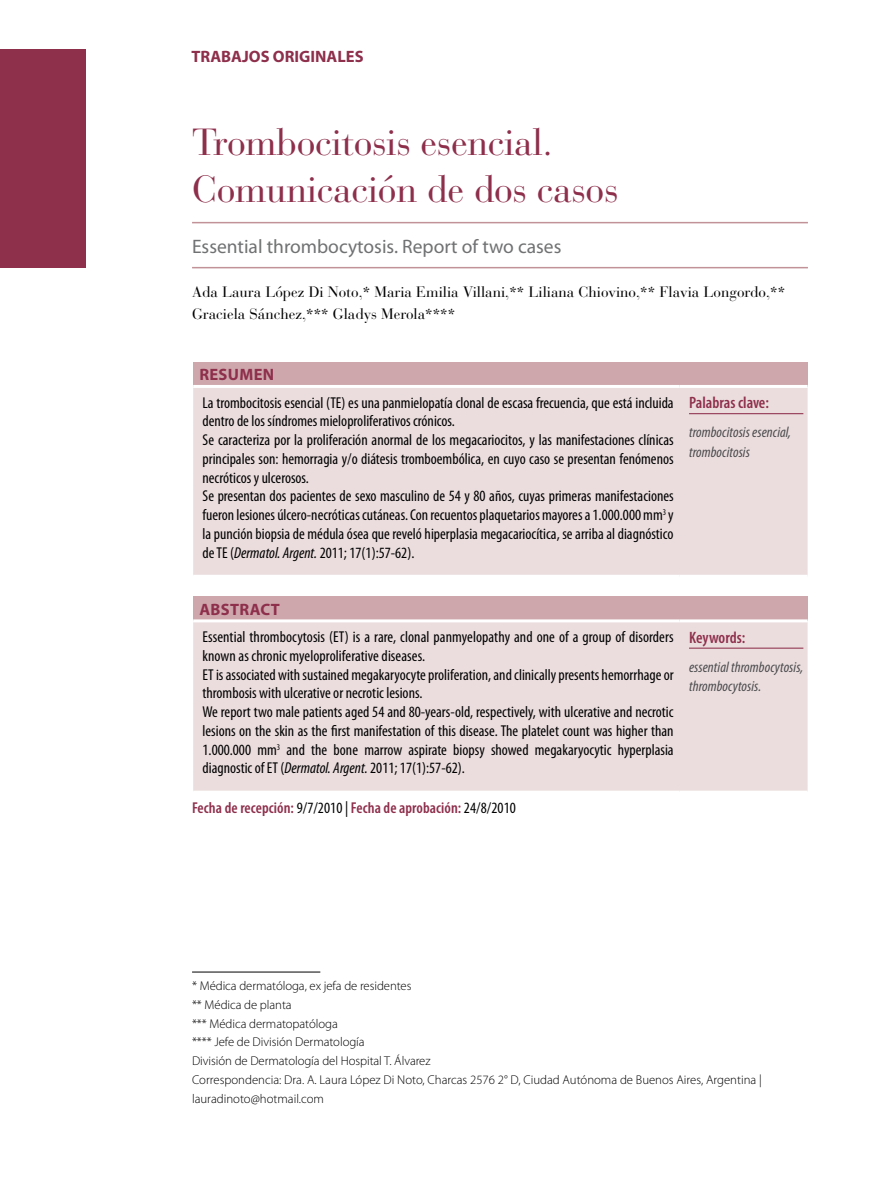
<style>
.page{position:relative;width:893px;height:1191px;background:#fff}
.page>*{position:absolute;margin:0;border:0;box-sizing:border-box;transform-origin:0 0}
.t1{font:37.5px/46.5px "Bauer Bodoni";letter-spacing:-.01em;color:#8e2f4c}
.t2{font:19.5px "Myriad Pro";color:#707172}
.t3{font:600 condensed 16.5px "Myriad Pro";color:#8e2f4c}
.t4{font:700 16.5px "Myriad Pro";color:#8e2f4c}
.t5{font:700 16.5px "Myriad Pro";letter-spacing:.02em;color:#8e2f4c}
.t6{font:condensed 15.75px/18.8px "Myriad Pro";color:#000}
.t7{font:600 condensed 15.75px "Myriad Pro";letter-spacing:.005em;color:#8e2f4c}
.t8{font:15px/22.5px "Bauer Bodoni";color:#000}
.t9{font:italic condensed 15px/19.5px "Myriad Pro";letter-spacing:.005em;color:#4b4b4d}
.t10{font:300 12.75px/18.8px "Myriad Pro";letter-spacing:-.005em;color:#000}
.s1{font-style:italic}
.s2{font-weight:400;color:#000}
</style>
<div class="page">
<div style="left:0;top:50px;width:85px;height:218px;background:#8e2f4c"></div>
<hr style="left:192px;top:267px;width:616px;height:1px;background:#c19298">
<hr style="left:192px;top:222px;width:616px;height:1px;background:#c19298">
<div style="left:193px;top:362px;width:615px;height:24px;background:#cda7ac"></div>
<div style="left:193px;top:388px;width:615px;height:187px;background:#ebddde"></div>
<hr style="left:193px;top:385px;width:487px;height:3px;background:#fff">
<hr style="left:680px;top:385px;width:128px;height:3px;background:#fff">
<hr style="left:689px;top:413px;width:114px;height:1px;background:#8e2f4c">
<div style="left:193px;top:596px;width:615px;height:25px;background:#cda7ac"></div>
<div style="left:193px;top:622px;width:615px;height:168px;background:#ebddde"></div>
<hr style="left:193px;top:619px;width:487px;height:3px;background:#fff">
<hr style="left:680px;top:619px;width:128px;height:3px;background:#fff">
<hr style="left:689px;top:647px;width:114px;height:1px;background:#8e2f4c">
<hr style="left:192px;top:971px;width:128px;height:1px;background:#000">
<p class="t4" style="left:191px;top:46px;width:174px">TRABAJOS ORIGINALES</p>
<h1 class="t1" style="left:192px;top:120px;width:428px">Trombocitosis esencial.<br>Comunicación de dos casos</h1>
<p class="t2" style="left:192px;top:234px;width:371px">Essential thrombocytosis. Report of two cases</p>
<p class="t8" style="left:192px;top:280px;width:595px">Ada Laura López Di Noto,* Maria Emilia Villani,** Liliana Chiovino,** Flavia Longordo,**<br>Graciela Sánchez,*** Gladys Merola****</p>
<p class="t5" style="left:199px;top:364px;width:76px">RESUMEN</p>
<p class="t6" style="left:203px;top:393px;width:473px">La trombocitosis esencial (TE) es una panmielopatía clonal de escasa frecuencia, que está incluida dentro de los síndromes mieloproliferativos crónicos.<br>Se caracteriza por la proliferación anormal de los megacariocitos, y las manifestaciones clínicas principales son: hemorragia y/o diátesis tromboembólica, en cuyo caso se presentan fenómenos necróticos y ulcerosos.<br>Se presentan dos pacientes de sexo masculino de 54 y 80 años, cuyas primeras manifestaciones fueron lesiones úlcero-necróticas cutáneas. Con recuentos plaquetarios mayores a 1.000.000 mm<sup>3</sup> y la punción biopsia de médula ósea que reveló hiperplasia megacariocítica, se arriba al diagnóstico de TE (<span class="s1">Dermatol. Argent.</span> 2011; 17(1):57-62).</p>
<p class="t3" style="left:689px;top:392px;width:81px">Palabras clave:</p>
<p class="t9" style="left:689px;top:422px;width:103px">trombocitosis esencial, trombocitosis</p>
<p class="t5" style="left:199px;top:598px;width:82px">ABSTRACT</p>
<p class="t6" style="left:203px;top:627px;width:473px">Essential thrombocytosis (ET) is a rare, clonal panmyelopathy and one of a group of disorders known as chronic myeloproliferative diseases.<br>ET is associated with sustained megakaryocyte proliferation, and clinically presents hemorrhage or thrombosis with ulcerative or necrotic lesions.<br>We report two male patients aged 54 and 80-years-old, respectively, with ulcerative and necrotic lesions on the skin as the first manifestation of this disease. The platelet count was higher than 1.000.000 mm<sup>3</sup> and the bone marrow aspirate biopsy showed megakaryocytic hyperplasia diagnostic of ET (<span class="s1">Dermatol. Argent.</span> 2011; 17(1):57-62).</p>
<p class="t3" style="left:689px;top:627px;width:58px">Keywords:</p>
<p class="t9" style="left:689px;top:657px;width:116px">essential thrombocytosis, thrombocytosis.</p>
<p class="t7" style="left:192px;top:797px;width:325px">Fecha de recepción: <span class="s2">9/7/2010 |</span> Fecha de aprobación: <span class="s2">24/8/2010</span></p>
<p class="t10" style="left:192px;top:976px;width:571px">* Médica dermatóloga, ex jefa de residentes<br>** Médica de planta<br>*** Médica dermatopatóloga<br>**** Jefe de División Dermatología<br>División de Dermatología del Hospital T. Álvarez<br>Correspondencia: Dra. A. Laura López Di Noto, Charcas 2576 2° D, Ciudad Autónoma de Buenos Aires, Argentina | lauradinoto@hotmail.com</p>
</div>
